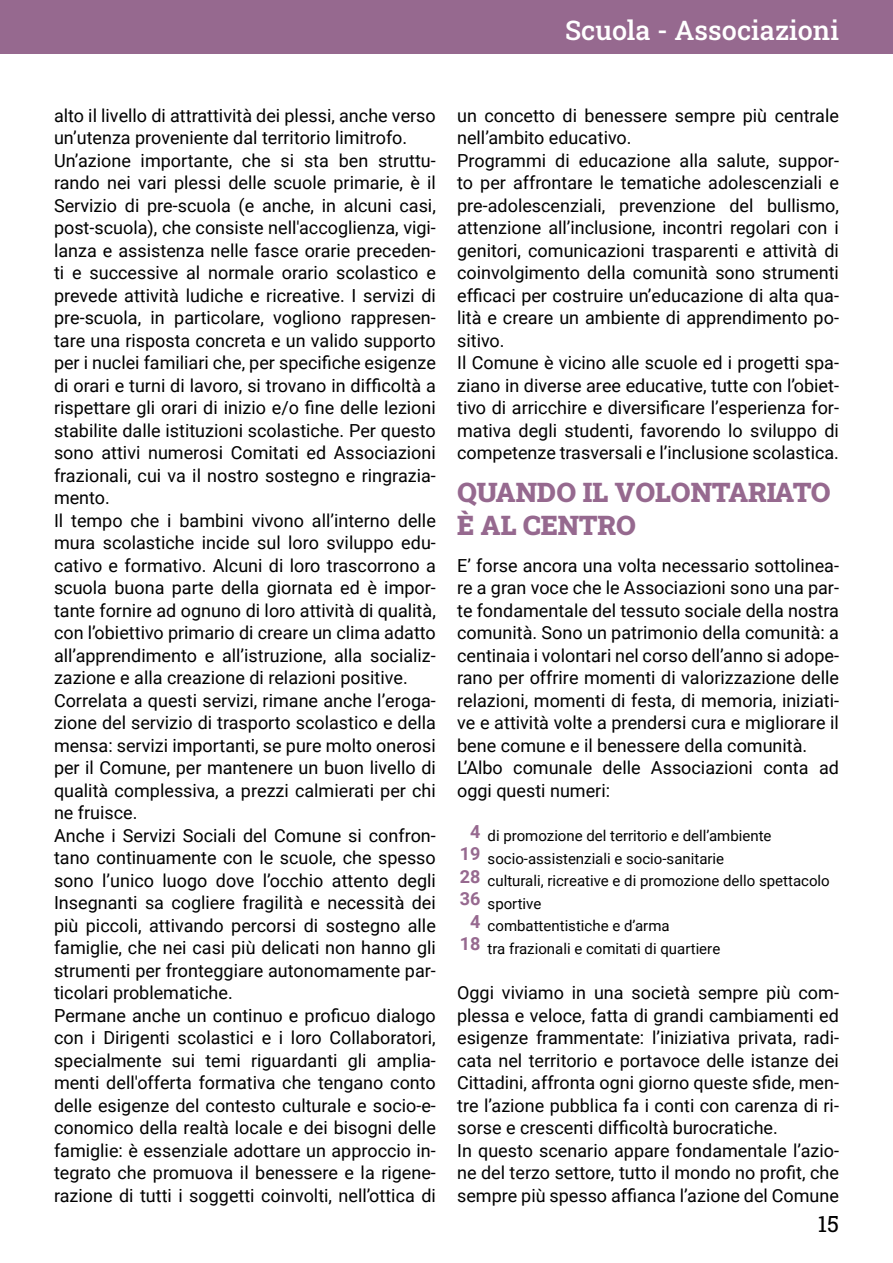
<style>
.page{position:relative;width:893px;height:1263px;background:#fff}
.page>*{position:absolute;margin:0;border:0;box-sizing:border-box;transform-origin:0 0}
.t1{font:27px/32.4px "Roboto Slab";color:#96698f}
.t2{font:27px "Roboto Slab";color:#fff}
.t3{font:22.5px "Roboto Slab";color:#000}
.t4{font:18px/22.5px "Roboto";color:#000}
.t5{font:700 18px/22.5px "Roboto";color:#96698f;text-align:center}
.t6{font:15px/22.5px "Roboto";color:#000}
</style>
<div class="page">
<div style="left:0;top:0;width:893px;height:54px;background:#96698f"></div>
<h1 class="t2" style="left:565px;top:11px;width:275px">Scuola - Associazioni</h1>
<p class="t4" style="left:54px;top:103px;width:383px">alto il livello di attrattività dei plessi, anche verso un’utenza proveniente dal territorio limitrofo.<br>Un’azione importante, che si sta ben struttu&shy;rando nei vari plessi delle scuole primarie, è il Servizio di pre-scuola (e anche, in alcuni casi, post-scuola), che consiste nell'accoglienza, vigi&shy;lanza e assistenza nelle fasce orarie preceden&shy;ti e successive al normale orario scolastico e prevede attività ludiche e ricreative. I servizi di pre-scuola, in particolare, vogliono rappresen&shy;tare una risposta concreta e un valido supporto per i nuclei familiari che, per specifiche esigenze di orari e turni di lavoro, si trovano in difficoltà a rispettare gli orari di inizio e/o fine delle lezioni stabilite dalle istituzioni scolastiche. Per questo sono attivi numerosi Comitati ed Associazioni frazionali, cui va il nostro sostegno e ringrazia&shy;mento.<br>Il tempo che i bambini vivono all’interno delle mura scolastiche incide sul loro sviluppo edu&shy;cativo e formativo. Alcuni di loro trascorrono a scuola buona parte della giornata ed è impor&shy;tante fornire ad ognuno di loro attività di qualità, con l’obiettivo primario di creare un clima adatto all’apprendimento e all’istruzione, alla socializ&shy;zazione e alla creazione di relazioni positive.<br>Correlata a questi servizi, rimane anche l’eroga&shy;zione del servizio di trasporto scolastico e della mensa: servizi importanti, se pure molto onerosi per il Comune, per mantenere un buon livello di qualità complessiva, a prezzi calmierati per chi ne fruisce.<br>Anche i Servizi Sociali del Comune si confron&shy;tano continuamente con le scuole, che spesso sono l’unico luogo dove l’occhio attento degli Insegnanti sa cogliere fragilità e necessità dei più piccoli, attivando percorsi di sostegno alle famiglie, che nei casi più delicati non hanno gli strumenti per fronteggiare autonomamente par&shy;ticolari problematiche.<br>Permane anche un continuo e proficuo dialogo con i Dirigenti scolastici e i loro Collaboratori, specialmente sui temi riguardanti gli amplia&shy;menti dell'offerta formativa che tengano conto delle esigenze del contesto culturale e socio-e&shy;conomico della realtà locale e dei bisogni delle famiglie: è essenziale adottare un approccio in&shy;tegrato che promuova il benessere e la rigene&shy;razione di tutti i soggetti coinvolti, nell’ottica di</p>
<p class="t4" style="left:457px;top:103px;width:383px">un concetto di benessere sempre più centrale nell’ambito educativo.<br>Programmi di educazione alla salute, suppor&shy;to per affrontare le tematiche adolescenziali e pre-adolescenziali, prevenzione del bullismo, attenzione all’inclusione, incontri regolari con i genitori, comunicazioni trasparenti e attività di coinvolgimento della comunità sono strumenti efficaci per costruire un’educazione di alta qua&shy;lità e creare un ambiente di apprendimento po&shy;sitivo.<br>Il Comune è vicino alle scuole ed i progetti spa&shy;ziano in diverse aree educative, tutte con l’obiet&shy;tivo di arricchire e diversificare l’esperienza for&shy;mativa degli studenti, favorendo lo sviluppo di competenze trasversali e l’inclusione scolastica.</p>
<h1 class="t1" style="left:457px;top:475px;width:375px">QUANDO IL VOLONTARIATO<br>È AL CENTRO</h1>
<p class="t4" style="left:457px;top:553px;width:383px">E’ forse ancora una volta necessario sottolinea&shy;re a gran voce che le Associazioni sono una par&shy;te fondamentale del tessuto sociale della nostra comunità. Sono un patrimonio della comunità: a centinaia i volontari nel corso dell’anno si adope&shy;rano per offrire momenti di valorizzazione delle relazioni, momenti di festa, di memoria, iniziati&shy;ve e attività volte a prendersi cura e migliorare il bene comune e il benessere della comunità.<br>L’Albo comunale delle Associazioni conta ad oggi questi numeri:</p>
<p class="t5" style="left:460px;top:819px;width:22px">4<br>19<br>28<br>36<br>4<br>18</p>
<p class="t6" style="left:488px;top:824px;width:344px">di promozione del territorio e dell’ambiente socio-assistenziali e socio-sanitarie<br>culturali, ricreative e di promozione dello spettacolo sportive<br>combattentistiche e d’arma<br>tra frazionali e comitati di quartiere</p>
<p class="t4" style="left:457px;top:981px;width:383px">Oggi viviamo in una società sempre più com&shy;plessa e veloce, fatta di grandi cambiamenti ed esigenze frammentate: l’iniziativa privata, radi&shy;cata nel territorio e portavoce delle istanze dei Cittadini, affronta ogni giorno queste sfide, men&shy;tre l’azione pubblica fa i conti con carenza di ri&shy;sorse e crescenti difficoltà burocratiche.<br>In questo scenario appare fondamentale l’azio&shy;ne del terzo settore, tutto il mondo no profit, che sempre più spesso affianca l’azione del Comune</p>
<p class="t3" style="left:818px;top:1209px;width:23px">15</p>
</div>
